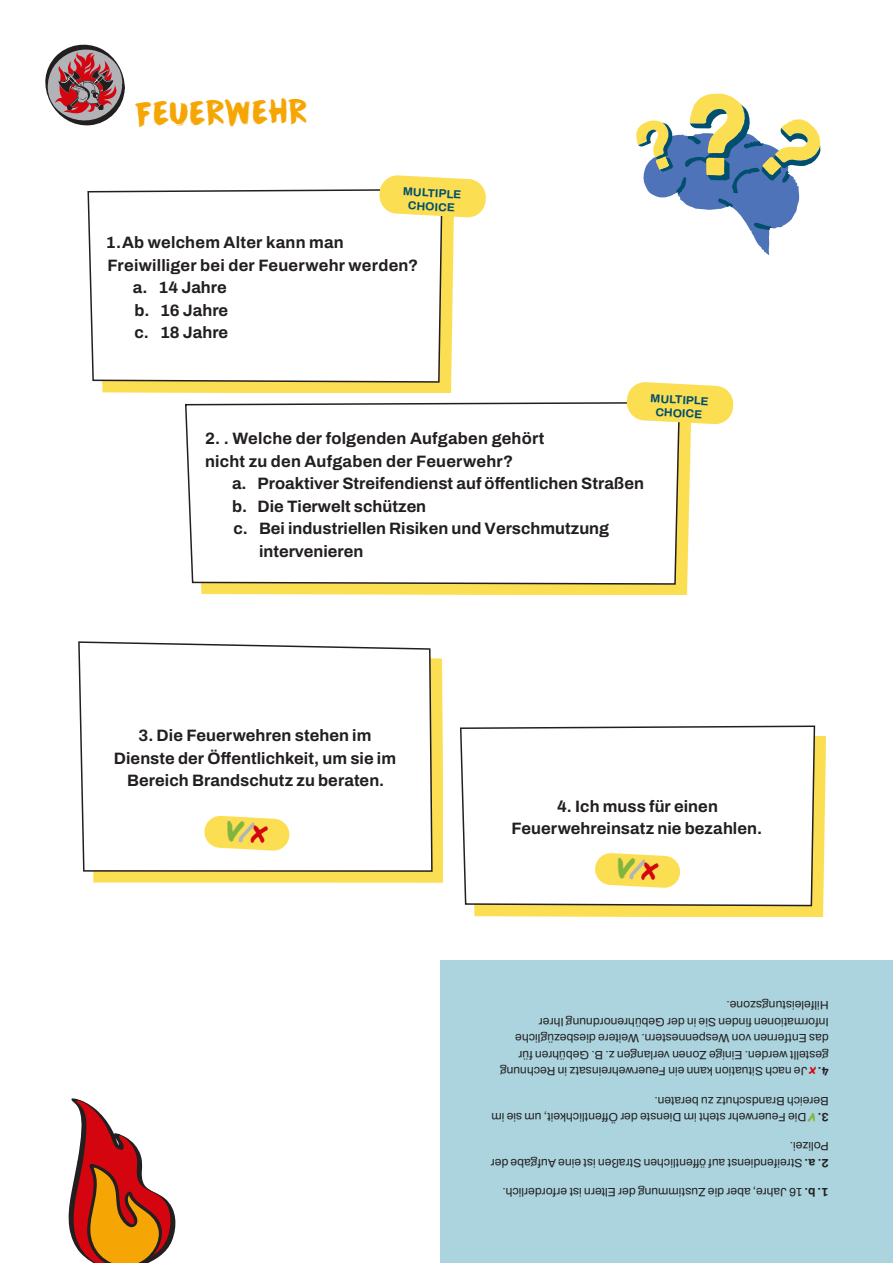
<style>
.page{position:relative;width:893px;height:1263px;background:#fff}
.page>*{position:absolute;margin:0;border:0;box-sizing:border-box;transform-origin:0 0}
.t1{font:30px "DK Cinnabar Brush";color:#f5a605}
.body{font:700 16.5px/22.5px "Archivo";color:#231f20;text-align:center}
.Questions{font:700 16.5px/22.5px "Archivo";letter-spacing:.015em;color:#231f20}
.Alineastijl_1{font:600 12px/16.5px "Archivo";letter-spacing:.005em;color:#231f20}
.Choice{font:700 11.55px/13.5px "Archivo";color:#004f6e;text-align:center}
.s1{font-weight:700}
.s2{font-family:"Permanent Marker";font-weight:400;color:#d4050f}
.s3{font-family:"Permanent Marker";font-weight:400;color:#82b540}
</style>
<div class="page">
<div style="left:470px;top:736px;width:356px;height:181px;background:#fcde52"></div>
<div style="left:460px;top:725px;width:356px;height:182px;background:#fff"></div>
<div style="left:89px;top:652px;width:354px;height:230px;background:#fcde52"></div>
<div style="left:78px;top:641px;width:355px;height:231px;background:#fff"></div>
<svg style="left:68px;top:1098px;width:108px;height:165px"></svg>
<svg style="left:45px;top:44px;width:80px;height:82px"></svg>
<svg style="left:636px;top:93px;width:184px;height:162px"></svg>
<div style="left:98px;top:199px;width:355px;height:194px;background:#fcde52"></div>
<div style="left:87px;top:189px;width:356px;height:194px;background:#fff"></div>
<div style="left:195px;top:412px;width:496px;height:183px;background:#fcde52"></div>
<div style="left:185px;top:402px;width:495px;height:183px;background:#fff"></div>
<svg style="left:379px;top:175px;width:107px;height:43px"></svg>
<svg style="left:626px;top:382px;width:108px;height:43px"></svg>
<div style="left:441px;top:960px;width:452px;height:303px;background:#abd4de"></div>
<svg style="left:204px;top:815px;width:86px;height:36px"></svg>
<svg style="left:595px;top:853px;width:85px;height:35px"></svg>
<p class="t1" style="left:134px;top:93px;width:175px;rotate:-1deg">FEUERWEHR</p>
<p class="Choice" style="left:403px;top:185px;width:60px;rotate:3deg">multiple choice</p>
<p class="Questions" style="left:106px;top:231px;width:314px">1.Ab welchem Alter kann man<br>Freiwilliger bei der Feuerwehr werden?</p>
<p class="body" style="left:133px;top:276px;width:95px">a. 14 Jahre</p>
<p class="body" style="left:134px;top:299px;width:95px">b. 16 Jahre</p>
<p class="body" style="left:134px;top:321px;width:95px">c. 18 Jahre</p>
<p class="Questions" style="left:205px;top:427px;width:341px">2. . Welche der folgenden Aufgaben gehört nicht zu den Aufgaben der Feuerwehr?</p>
<p class="body" style="left:232px;top:472px;width:413px">a. Proaktiver Streifendienst auf öffentlichen Straßen</p>
<p class="body" style="left:232px;top:495px;width:196px">b. Die Tierwelt schützen</p>
<p class="body" style="left:259px;top:517px;width:352px;text-align:left;text-indent:-26px">c. Bei industriellen Risiken und Verschmutzung intervenieren</p>
<p class="Choice" style="left:651px;top:391px;width:60px;rotate:3deg">multiple choice</p>
<p class="body" style="left:114px;top:724px;width:284px">3. Die Feuerwehren stehen im<br>Dienste der Öffentlichkeit, um sie im<br>Bereich Brandschutz zu beraten.</p>
<p class="body" style="left:511px;top:795px;width:252px">4. Ich muss für einen<br>Feuerwehreinsatz nie bezahlen.</p>
<p class="Alineastijl_1" style="left:829px;top:1080px;width:330px;rotate:-180deg"><span class="s1">4.</span> <span class="s2">x</span> Je nach Situation kann ein Feuerwehreinsatz in Rechnung gestellt werden. Einige Zonen verlangen z. B. Gebühren für das Entfernen von Wespennestern. Weitere diesbezügliche Informationen finden Sie in der Gebührenordnung Ihrer Hilfeleistungszone.</p>
<p class="Alineastijl_1" style="left:829px;top:1125px;width:339px;rotate:-180deg"><span class="s1">3.</span> <span class="s3">V</span> Die Feuerwehr steht im Dienste der Öffentlichkeit, um sie im<br>Bereich Brandschutz zu beraten.</p>
<p class="Alineastijl_1" style="left:829px;top:1171px;width:339px;rotate:-180deg"><span class="s1">2. a.</span> Streifendienst auf öffentlichen Straßen ist eine Aufgabe der<br>Polizei.</p>
<p class="Alineastijl_1" style="left:829px;top:1200px;width:328px;rotate:-180deg"><span class="s1">1. b.</span> 16 Jahre, aber die Zustimmung der Eltern ist erforderlich.</p>
</div>
